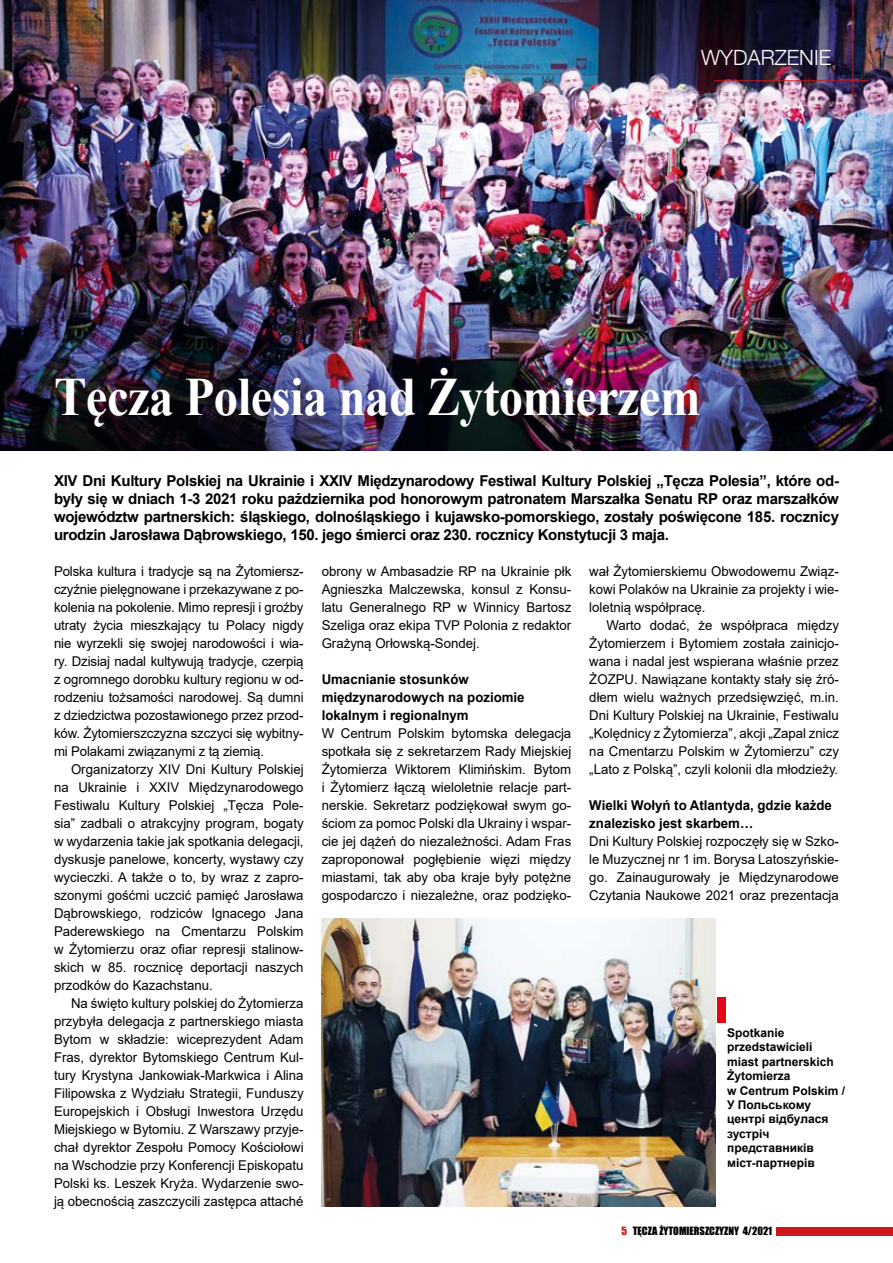
<style>
.page{position:relative;width:893px;height:1263px;background:#fff}
.page>*{position:absolute;margin:0;border:0;box-sizing:border-box;transform-origin:0 0}
.t1{font:700 54px "Times New Roman";letter-spacing:-.01em;color:#fff;scale:.9 1}
.t2{font:300 21px "Helvetica Neue LT Com";color:#fff}
.t3{font:700 15px/18px "Arial";letter-spacing:-.02em;color:#000;text-align:justify}
.t4{font:13.5px/18px "Arial";color:#000;text-align:justify}
.t5{font:700 13.5px/18px "Arial";color:#000}
.t6{font:700 12px/14.4px "Arial";color:#000}
.t7{font:10.5px "Impact";color:#000}
.s1{color:#cd171a}
</style>
<div class="page">
<img style="left:0;top:0;width:893px;height:451px">
<hr style="left:714px;top:80px;width:153px;height:1px;background:#cd171a">
<hr style="left:852px;top:0;width:1px;height:94px;background:#cd171a">
<img style="left:322px;top:918px;width:394px;height:288px">
<div style="left:718px;top:997px;width:8px;height:25px;background:#e30613"></div>
<div style="left:776px;top:1227px;width:117px;height:8px;background:#cd171a"></div>
<h2 class="t2" style="left:701px;top:44px;width:131px">WYDARZENIE</h2>
<h1 class="t1" style="left:54px;top:358px;width:720px">Tęcza Polesia nad Żytomierzem</h1>
<p class="t3" style="left:54px;top:472px;width:786px">XIV Dni Kultury Polskiej na Ukrainie i XXIV Międzynarodowy Festiwal Kultury Polskiej „Tęcza Polesia”, które od&shy;były się w dniach 1-3 2021 roku października pod honorowym patronatem Marszałka Senatu RP oraz marszałków województw partnerskich: śląskiego, dolnośląskiego i kujawsko-pomorskiego, zostały poświęcone 185. rocznicy urodzin Jarosława Dąbrowskiego, 150. jego śmierci oraz 230. rocznicy Konstytucji 3 maja.</p>
<p class="t4" style="left:54px;top:562px;width:251px">Polska kultura i tradycje są na Żytomiersz&shy;czyźnie pielęgnowane i przekazywane z po&shy;kolenia na pokolenie. Mimo represji i groźby utraty życia mieszkający tu Polacy nigdy nie wyrzekli się swojej narodowości i wia&shy;ry. Dzisiaj nadal kultywują tradycje, czerpią z ogromnego dorobku kultury regionu w od&shy;rodzeniu tożsamości narodowej. Są dumni z dziedzictwa pozostawionego przez przod&shy;ków. Żytomierszczyzna szczyci się wybitny&shy;mi Polakami związanymi z tą ziemią.</p>
<p class="t4" style="left:54px;top:760px;width:251px;text-indent:17px">Organizatorzy XIV Dni Kultury Polskiej na Ukrainie i XXIV Międzynarodowego Festiwalu Kultury Polskiej „Tęcza Pole&shy;sia” zadbali o atrakcyjny program, bogaty w wydarzenia takie jak spotkania delegacji, dyskusje panelowe, koncerty, wystawy czy wycieczki. A także o to, by wraz z zapro&shy;szonymi gośćmi uczcić pamięć Jarosława Dąbrowskiego, rodziców Ignacego Jana Paderewskiego na Cmentarzu Polskim w Żytomierzu oraz ofiar represji stalinow&shy;skich w 85. rocznicę deportacji naszych przodków do Kazachstanu.</p>
<p class="t4" style="left:54px;top:994px;width:251px;text-indent:17px">Na święto kultury polskiej do Żytomierza przybyła delegacja z partnerskiego miasta Bytom w składzie: wiceprezydent Adam Fras, dyrektor Bytomskiego Centrum Kul&shy;tury Krystyna Jankowiak-Markwica i Alina Filipowska z Wydziału Strategii, Funduszy Europejskich i Obsługi Inwestora Urzędu Miejskiego w Bytomiu. Z Warszawy przyje&shy;chał dyrektor Zespołu Pomocy Kościołowi na Wschodzie przy Konferencji Episkopatu Polski ks. Leszek Kryża. Wydarzenie swo&shy;ją obecnością zaszczycili zastępca attaché</p>
<p class="t4" style="left:322px;top:562px;width:251px">obrony w Ambasadzie RP na Ukrainie płk Agnieszka Malczewska, konsul z Konsu&shy;latu Generalnego RP w Winnicy Bartosz Szeliga oraz ekipa TVP Polonia z redaktor Grażyną Orłowską-Sondej.</p>
<p class="t5" style="left:322px;top:670px;width:204px">Umacnianie stosunków międzynarodowych na poziomie lokalnym i regionalnym</p>
<p class="t4" style="left:322px;top:724px;width:251px">W Centrum Polskim bytomska delegacja spotkała się z sekretarzem Rady Miejskiej Żytomierza Wiktorem Klimińskim. Bytom i Żytomierz łączą wieloletnie relacje part&shy;nerskie. Sekretarz podziękował swym go&shy;ściom za pomoc Polski dla Ukrainy i wspar&shy;cie jej dążeń do niezależności. Adam Fras zaproponował pogłębienie więzi między miastami, tak aby oba kraje były potężne gospodarczo i niezależne, oraz podzięko-</p>
<p class="t4" style="left:589px;top:562px;width:251px">wał Żytomierskiemu Obwodowemu Związ&shy;kowi Polaków na Ukrainie za projekty i wie&shy;loletnią współpracę.</p>
<p class="t4" style="left:589px;top:616px;width:251px;text-indent:17px">Warto dodać, że współpraca między Żytomierzem i Bytomiem została zainicjo&shy;wana i nadal jest wspierana właśnie przez ŻOZPU. Nawiązane kontakty stały się źró&shy;dłem wielu ważnych przedsięwzięć, m.in.<br>Dni Kultury Polskiej na Ukrainie, Festiwalu „Kolędnicy z Żytomierza”, akcji „Zapal znicz na Cmentarzu Polskim w Żytomierzu” czy „Lato z Polską”, czyli kolonii dla młodzieży.</p>
<p class="t5" style="left:589px;top:796px;width:244px">Wielki Wołyń to Atlantyda, gdzie każde znalezisko jest skarbem…</p>
<p class="t4" style="left:589px;top:832px;width:251px">Dni Kultury Polskiej rozpoczęły się w Szko&shy;le Muzycznej nr 1 im. Borysa Latoszyńskie&shy;go. Zainaugurowały je Międzynarodowe Czytania Naukowe 2021 oraz prezentacja</p>
<p class="t6" style="left:727px;top:1026px;width:120px">Spotkanie przedstawicieli miast partnerskich<br>Żytomierza<br>w Centrum Polskim /<br>У Польському центрі відбулася зустріч представників міст-партнерів</p>
<p class="t7" style="left:622px;top:1223px;width:152px"><span class="s1">5</span> TĘCZA ŻYTOMIERSZCZYZNY 4/2021</p>
</div>
